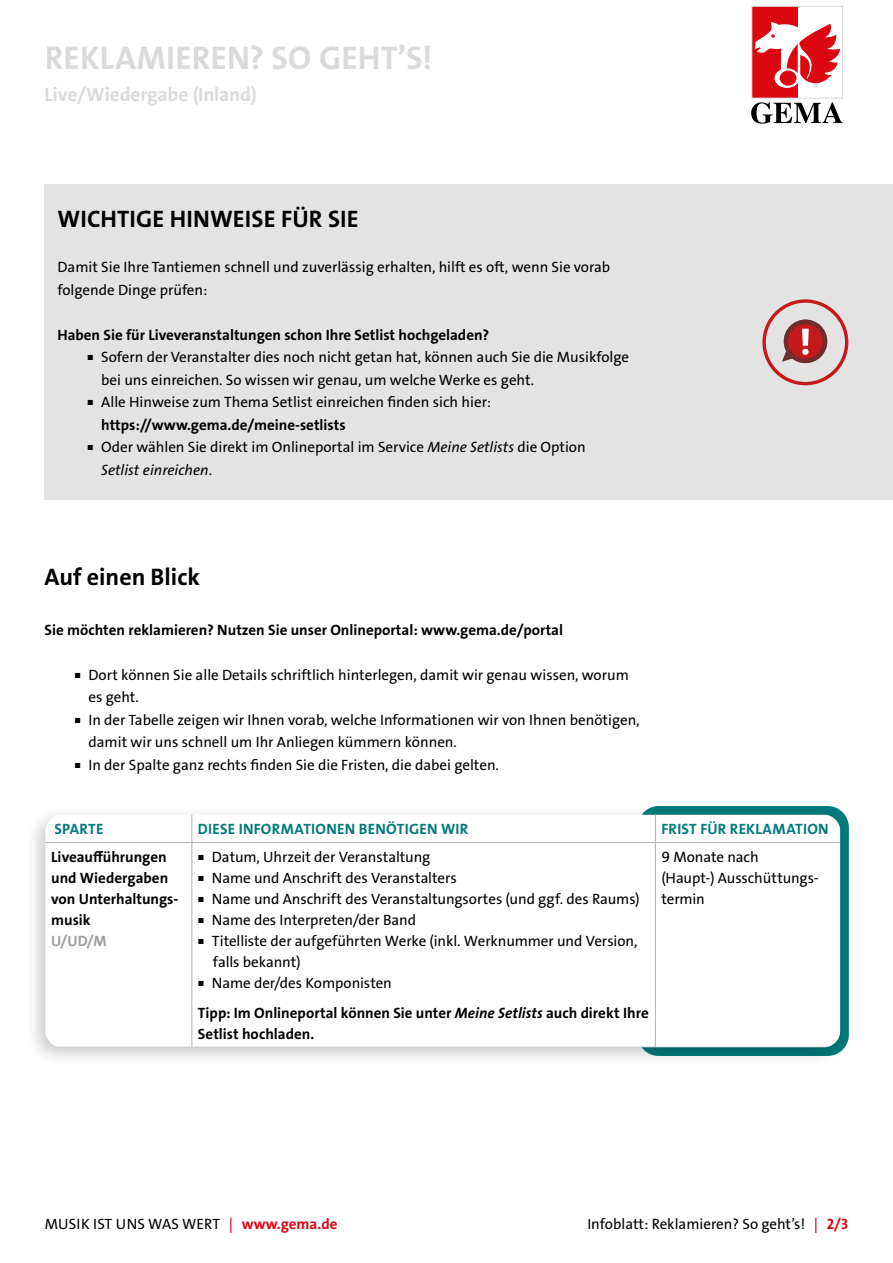
<style>
.page{position:relative;width:893px;height:1263px;background:#fff}
.page>*{position:absolute;margin:0;border:0;box-sizing:border-box;transform-origin:0 0}
.t1{font:33px "The Sans LP7 Bld";letter-spacing:.005em;color:#dadada}
.t2{font:24px "The Sans LP7 Bld";color:#000}
.t3{font:19.5px "The Sans LP7 Bld";letter-spacing:-.005em;color:#dadada}
.t4{font:15px/22.5px "The Sans LP5 Plain";color:#000}
.t5{font:15px/21px "The Sans LP7 Bld";color:#000}
.t6{font:15px "The Sans LP7 Bld";letter-spacing:.015em;color:#007a7c}
.t7{font:15px "The Sans LP5 Plain IT";color:#000}
.t8{font:15px "The Sans LP7 Bld";color:#9d9d9c}
.s1{font-size:7.5px}
.s2{font-family:"The Sans LP5 Plain IT"}
.s3{font-family:"The Sans LP5 Plain"}
.s4{font-family:"The Sans LP7 Bld IT"}
.s5{color:#db0812}
.s6{font-family:"The Sans LP7 Bld";color:#db0812}
</style>
<div class="page">
<svg style="left:751px;top:102px;width:92px;height:22px"></svg>
<div style="left:752px;top:6px;width:46px;height:92px;background:#db0812"></div>
<div style="left:752px;top:6px;width:91px;height:92px;border:1px solid #dadada"></div>
<div style="left:775px;top:69px;width:24px;height:18px;background:#fff;border-radius:50%"></div>
<div style="left:775px;top:69px;width:24px;height:19px;border:1px solid #fff;border-radius:50%"></div>
<div style="left:780px;top:71px;width:16px;height:15px;border:2px solid #db0812;border-radius:50%"></div>
<svg style="left:755px;top:22px;width:85px;height:61px"></svg>
<div style="left:45px;top:185px;width:848px;height:315px;background:#e3e3e3"></div>
<svg style="left:762px;top:299px;width:86px;height:86px"></svg>
<div style="left:802px;top:349px;width:7px;height:6px;background:#fff;border-radius:50%"></div>
<div style="left:25px;top:806px;width:823px;height:261px;background:#000;opacity:.2"></div>
<svg style="left:45px;top:814px;width:795px;height:233px"></svg>
<svg style="left:192px;top:814px;width:1px;height:28px"></svg>
<svg style="left:655px;top:814px;width:1px;height:28px"></svg>
<hr style="left:45px;top:842px;width:147px;height:1px;background:#b3b2b2">
<hr style="left:192px;top:842px;width:463px;height:1px;background:#b3b2b2">
<hr style="left:192px;top:843px;width:1px;height:204px;background:#b3b2b2">
<hr style="left:655px;top:842px;width:185px;height:1px;background:#b3b2b2">
<hr style="left:655px;top:843px;width:1px;height:204px;background:#b3b2b2">
<hr style="left:45px;top:1047px;width:147px;height:1px;background:#b3b2b2">
<hr style="left:192px;top:1047px;width:463px;height:1px;background:#b3b2b2">
<hr style="left:655px;top:1047px;width:185px;height:1px;background:#b3b2b2">
<h1 class="t1" style="left:45px;top:37px;width:389px">REKLAMIEREN? SO GEHT’S!</h1>
<h3 class="t3" style="left:45px;top:82px;width:214px">Live/Wiedergabe (Inland)</h3>
<h2 class="t2" style="left:58px;top:204px;width:303px">WICHTIGE HINWEISE FÜR SIE</h2>
<p class="t4" style="left:57px;top:256px;width:554px">Damit Sie Ihre Tantiemen schnell und zuverlässig erhalten, hilft es oft, wenn Sie vorab folgende Dinge prüfen:</p>
<p class="t5" style="left:57px;top:324px;width:433px">Haben Sie für Liveveranstaltungen schon Ihre Setlist hochgeladen?</p>
<p class="t4" style="left:101px;top:346px;width:529px;text-indent:-14px"><span class="s1">■</span> Sofern der Veranstalter dies noch nicht getan hat, können auch Sie die Musikfolge bei uns einreichen. So wissen wir genau, um welche Werke es geht.</p>
<p class="t4" style="left:87px;top:391px;width:405px"><span class="s1">■</span> Alle Hinweise zum Thema Setlist einreichen finden sich hier:</p>
<p class="t5" style="left:101px;top:414px;width:246px">https://www.gema.de/meine-setlists</p>
<p class="t4" style="left:87px;top:436px;width:500px"><span class="s1">■</span> Oder wählen Sie direkt im Onlineportal im Service <span class="s2">Meine Setlists</span> die Option</p>
<p class="t7" style="left:101px;top:460px;width:112px">Setlist einreichen<span class="s3">.</span></p>
<h2 class="t2" style="left:45px;top:562px;width:157px">Auf einen Blick</h2>
<p class="t5" style="left:45px;top:619px;width:520px">Sie möchten reklamieren? Nutzen Sie unser Onlineportal: www.gema.de/portal</p>
<p class="t4" style="left:88px;top:664px;width:542px;text-indent:-14px"><span class="s1">■</span> Dort können Sie alle Details schriftlich hinterlegen, damit wir genau wissen, worum es geht.</p>
<p class="t4" style="left:88px;top:709px;width:553px;text-indent:-14px"><span class="s1">■</span> In der Tabelle zeigen wir Ihnen vorab, welche Informationen wir von Ihnen benötigen, damit wir uns schnell um Ihr Anliegen kümmern können.</p>
<p class="t4" style="left:74px;top:754px;width:426px"><span class="s1">■</span> In der Spalte ganz rechts finden Sie die Fristen, die dabei gelten.</p>
<p class="t6" style="left:55px;top:819px;width:50px">SPARTE</p>
<p class="t6" style="left:198px;top:819px;width:272px">DIESE INFORMATIONEN BENÖTIGEN WIR</p>
<p class="t6" style="left:661px;top:819px;width:169px">FRIST FÜR REKLAMATION</p>
<p class="t5" style="left:51px;top:847px;width:129px">Liveaufführungen und Wiedergaben von Unterhaltungs&shy;musik</p>
<p class="t8" style="left:51px;top:931px;width:57px">U/UD/M</p>
<p class="t4" style="left:661px;top:847px;width:159px;line-height:21px">9 Monate nach<br>(Haupt-) Ausschüttungs&shy;termin</p>
<p class="t4" style="left:198px;top:846px;width:234px"><span class="s1">■</span> Datum, Uhrzeit der Veranstaltung</p>
<p class="t4" style="left:198px;top:867px;width:261px"><span class="s1">■</span> Name und Anschrift des Veranstalters</p>
<p class="t4" style="left:198px;top:888px;width:443px"><span class="s1">■</span> Name und Anschrift des Veranstaltungsortes (und ggf. des Raums)</p>
<p class="t4" style="left:198px;top:909px;width:220px"><span class="s1">■</span> Name des Interpreten/der Band</p>
<p class="t4" style="left:213px;top:931px;width:426px;line-height:21px;text-indent:-15px"><span class="s1">■</span> Titelliste der aufgeführten Werke (inkl. Werknummer und Version, falls bekannt)</p>
<p class="t4" style="left:198px;top:972px;width:196px"><span class="s1">■</span> Name der/des Komponisten</p>
<p class="t5" style="left:198px;top:1002px;width:452px">Tipp: Im Onlineportal können Sie unter <span class="s4">Meine Setlists</span> auch direkt Ihre<br>Setlist hochladen.</p>
<p class="t4" style="left:45px;top:1213px;width:294px">MUSIK IST UNS WAS WERT <span class="s5">•</span> <span class="s6">www.gema.de</span></p>
<p class="t4" style="left:587px;top:1213px;width:262px">Infoblatt: Reklamieren? So geht’s! <span class="s5">•</span> <span class="s6">2/3</span></p>
</div>
